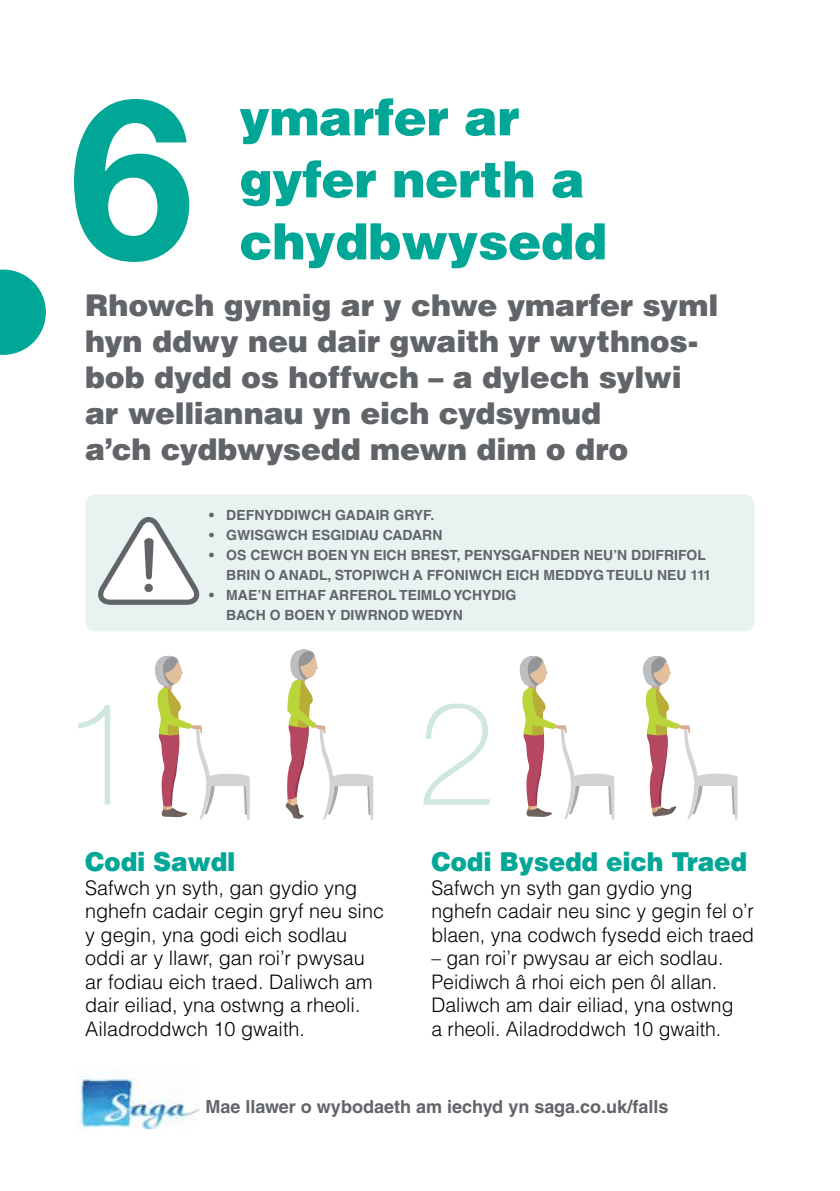
<style>
.page{position:relative;width:840px;height:1191px;background:#fff}
.page>*{position:absolute;margin:0;border:0;box-sizing:border-box;transform-origin:0 0}
.t1{font:700 224px "Helvetica Neue";color:#00a696}
.t2{font:100 144px "Helvetica Neue";color:#cfe6e1}
.t3{font:900 50px/62px "Helvetica LT Std";letter-spacing:-.01em;color:#00a696}
.t4{font:900 30px/36px "Helvetica LT Std";letter-spacing:-.01em;color:#616468}
.t5{font:900 26px "Helvetica LT Std";letter-spacing:-.01em;color:#00a696;scale:.96 1}
.t6{font:300 20px/23.6px "Helvetica LT Std";color:#000}
.t7{font:700 18px "Helvetica LT Std";color:#616468}
.t8{font:700 14px/20px "Helvetica LT Std";color:#616468}
</style>
<div class="page">
<svg style="left:0;top:269px;width:46px;height:86px"></svg>
<img style="left:75px;top:1067px;width:124px;height:61px">
<div style="left:85px;top:494px;width:669px;height:137px;background:#e8f3f1;border-radius:11px"></div>
<svg style="left:98px;top:517px;width:102px;height:88px"></svg>
<div style="left:144px;top:583px;width:9px;height:9px;background:#616468;border-radius:50%"></div>
<svg style="left:519px;top:656px;width:95px;height:163px"></svg>
<svg style="left:643px;top:656px;width:94px;height:163px"></svg>
<svg style="left:155px;top:655px;width:95px;height:164px"></svg>
<svg style="left:285px;top:649px;width:88px;height:170px"></svg>
<h3 class="t3" style="left:239px;top:85px;width:369px">ymarfer ar gyfer nerth a chydbwysedd</h3>
<h3 class="t4" style="left:85px;top:286px;width:634px">Rhowch gynnig ar y chwe ymarfer syml hyn ddwy neu dair gwaith yr wythnos&shy;bob dydd os hoffwch – a dylech sylwi ar welliannau yn eich cydsymud<br>a’ch cydbwysedd mewn dim o dro</h3>
<h1 class="t1" style="left:69px;top:3px;width:126px">6</h1>
<h2 class="t2" style="left:62px;top:644px;width:82px">1</h2>
<p class="t8" style="left:209px;top:505px;width:226px">• DEFNYDDIWCH GADAIR GRYF.</p>
<p class="t8" style="left:209px;top:525px;width:234px">• GWISGWCH ESGIDIAU CADARN</p>
<p class="t8" style="left:226px;top:545px;width:486px;text-indent:-17px">• OS CEWCH BOEN YN EICH BREST, PENYSGAFNDER NEU’N DDIFRIFOL<br>BRIN O ANADL, STOPIWCH A FFONIWCH EICH MEDDYG TEULU NEU 111</p>
<p class="t8" style="left:226px;top:585px;width:291px;text-indent:-17px">• MAE’N EITHAF ARFEROL TEIMLO YCHYDIG<br>BACH O BOEN Y DIWRNOD WEDYN</p>
<h2 class="t2" style="left:416px;top:644px;width:82px">2</h2>
<h3 class="t5" style="left:85px;top:845px;width:158px">Codi Sawdl</h3>
<p class="t6" style="left:85px;top:875px;width:300px">Safwch yn syth, gan gydio yng nghefn cadair cegin gryf neu sinc y gegin, yna godi eich sodlau oddi ar y llawr, gan roi’r pwysau ar fodiau eich traed. Daliwch am dair eiliad, yna ostwng a rheoli.<br>Ailadroddwch 10 gwaith.</p>
<h3 class="t5" style="left:431px;top:845px;width:330px">Codi Bysedd eich Traed</h3>
<p class="t6" style="left:431px;top:875px;width:324px">Safwch yn syth gan gydio yng nghefn cadair neu sinc y gegin fel o’r blaen, yna codwch fysedd eich traed</p>
<p class="t6" style="left:431px;top:946px;width:303px">– gan roi’r pwysau ar eich sodlau.<br>Peidiwch â rhoi eich pen ôl allan.<br>Daliwch am dair eiliad, yna ostwng a rheoli. Ailadroddwch 10 gwaith.</p>
<p class="t7" style="left:205px;top:1096px;width:464px">Mae llawer o wybodaeth am iechyd yn saga.co.uk/falls</p>
</div>
